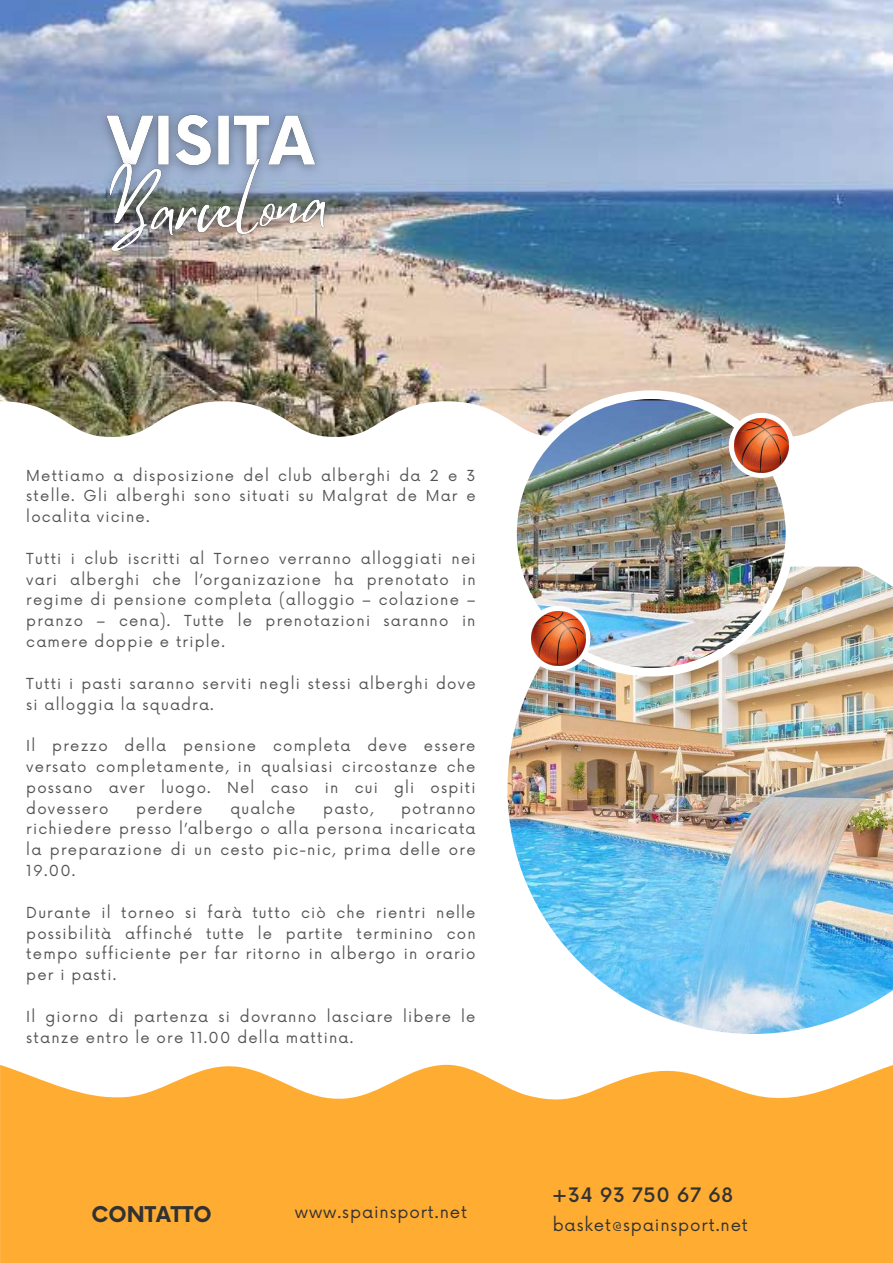
<style>
.page{position:relative;width:893px;height:1263px;background:#fff}
.page>*{position:absolute;margin:0;border:0;box-sizing:border-box;transform-origin:0 0}
.t1{font:700 21.23px "Now";color:#323232}
.t2{font:500 19.42px "Now";letter-spacing:.025em;color:#323232}
.t3{font:16.58px "Now";letter-spacing:.05em;color:#323232}
.t4{font:14.85px/20.9px "Now";letter-spacing:.08em;color:#545454;text-align:justify}
</style>
<div class="page">
<img style="left:507px;top:567px;width:386px;height:467px">
<img style="left:0;top:0;width:893px;height:401px">
<svg style="left:0;top:401px;width:893px;height:166px"></svg>
<div style="left:508px;top:390px;width:286px;height:286px;background:#fff;border-radius:50%"></div>
<img style="left:517px;top:399px;width:268px;height:269px;border-radius:50%">
<svg style="left:525px;top:606px;width:65px;height:65px"></svg>
<svg style="left:729px;top:413px;width:65px;height:65px"></svg>
<svg style="left:0;top:1064px;width:893px;height:199px;background:#ffb447"></svg>
<img style="left:734px;top:419px;width:54px;height:54px">
<img style="left:91px;top:100px;width:241px;height:38px">
<img style="left:90px;top:138px;width:255px;height:133px">
<img style="left:531px;top:612px;width:54px;height:54px">
<p class="t4" style="left:26px;top:465px;width:451px">Mettiamo a disposizione del club alberghi da 2 e 3 stelle. Gli alberghi sono situati su Malgrat de Mar e localita vicine.</p>
<p class="t4" style="left:26px;top:549px;width:451px">Tutti i club iscritti al Torneo verranno alloggiati nei vari alberghi che l’organizazione ha prenotato in regime di pensione completa (alloggio – colazione – pranzo – cena). Tutte le prenotazioni saranno in camere doppie e triple.</p>
<p class="t4" style="left:26px;top:674px;width:451px">Tutti i pasti saranno serviti negli stessi alberghi dove si alloggia la squadra.</p>
<p class="t4" style="left:26px;top:736px;width:451px">Il prezzo della pensione completa deve essere versato completamente, in qualsiasi circostanze che possano aver luogo. Nel caso in cui gli ospiti dovessero</p>
<p class="t4" style="left:136px;top:798px;width:68px">perdere</p>
<p class="t4" style="left:230px;top:798px;width:66px">qualche</p>
<p class="t4" style="left:323px;top:798px;width:51px">pasto,</p>
<p class="t4" style="left:26px;top:798px;width:451px;text-indent:375px">potranno richiedere presso l’albergo o alla persona incaricata la preparazione di un cesto pic-nic, prima delle ore 19.00.</p>
<p class="t4" style="left:26px;top:903px;width:451px">Durante il torneo si farà tutto ciò che rientri nelle possibilità affinché tutte le partite terminino con tempo sufficiente per far ritorno in albergo in orario per i pasti.</p>
<p class="t4" style="left:26px;top:1007px;width:451px">Il giorno di partenza si dovranno lasciare libere le stanze entro le ore 11.00 della mattina.</p>
<h1 class="t1" style="left:92px;top:1202px;width:122px">CONTATTO</h1>
<p class="t3" style="left:295px;top:1202px;width:174px">www.spainsport.net</p>
<h2 class="t2" style="left:552px;top:1184px;width:183px">+34 93 750 67 68</h2>
<p class="t3" style="left:552px;top:1215px;width:197px">basket@spainsport.net</p>
</div>
